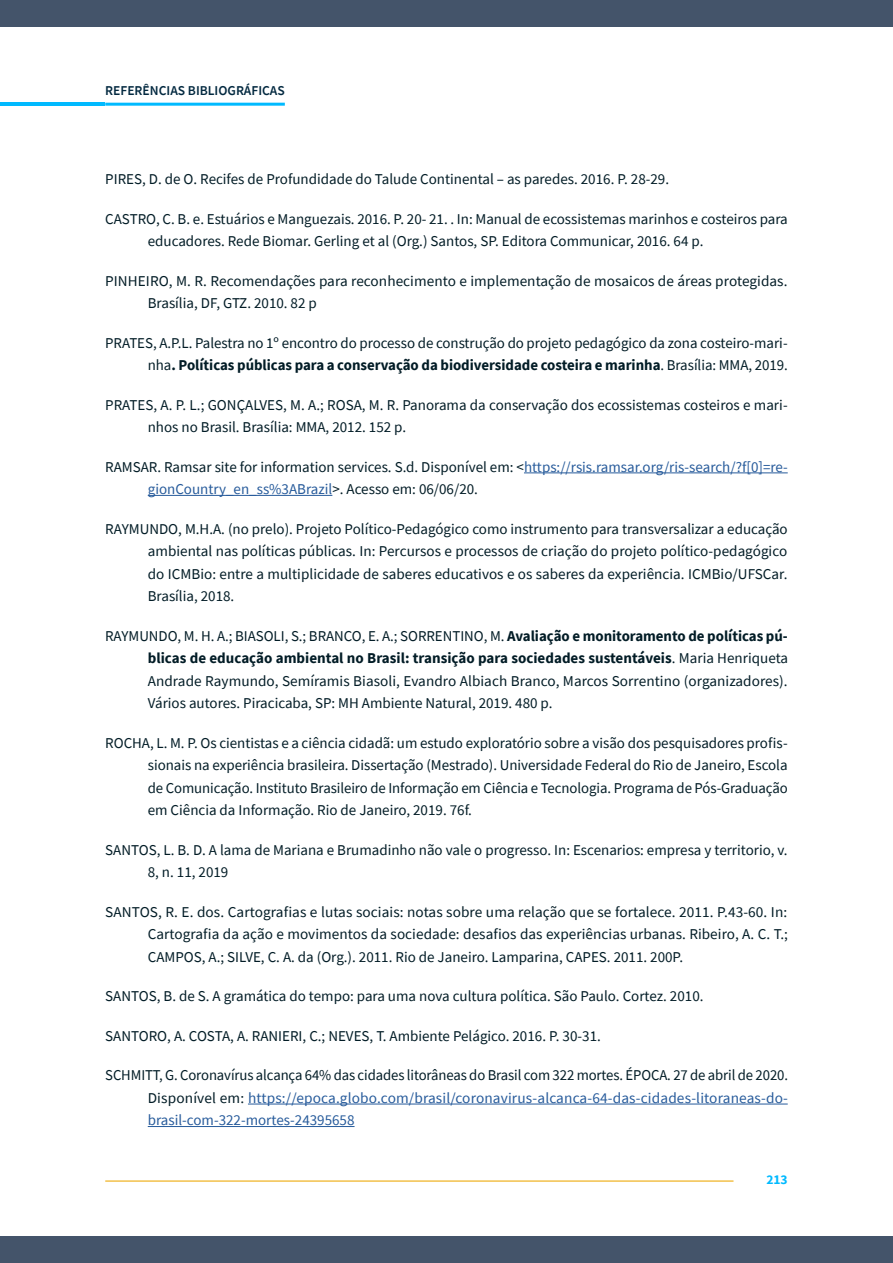
<style>
.page{position:relative;width:893px;height:1263px;background:#fff}
.page>*{position:absolute;margin:0;border:0;box-sizing:border-box;transform-origin:0 0}
.t1{font:15px/22.5px "Source Sans Pro";color:#021c26}
.t2{font:15px/22.5px "Source Sans Pro";color:#275b9b;text-align:justify}
.t3{font:600 13.5px "Source Sans Pro";color:#032940}
.t4{font:700 13.5px "Source Sans Pro";color:#00baff}
.s1{font-weight:700}
.s2{color:#275b9b}
.s3{color:#021c26}
</style>
<div class="page">
<hr style="left:105px;top:103px;width:180px;height:3px;background:#00baff">
<hr style="left:105px;top:1180px;width:628px;height:2px;background:#f2c14b">
<hr style="left:0;top:103px;width:105px;height:3px;background:#00baff">
<hr style="left:524px;top:472px;width:264px;height:1px;background:#275b9b">
<hr style="left:148px;top:495px;width:184px;height:1px;background:#275b9b">
<hr style="left:248px;top:1104px;width:540px;height:1px;background:#275b9b">
<hr style="left:148px;top:1126px;width:207px;height:1px;background:#275b9b">
<div style="left:0;top:0;width:893px;height:26px;background:#44546a"></div>
<div style="left:0;top:1237px;width:893px;height:26px;background:#44546a"></div>
<p class="t3" style="left:105px;top:82px;width:181px">REFERÊNCIAS BIBLIOGRÁFICAS</p>
<p class="t1" style="left:105px;top:168px;width:565px">PIRES, D. de O. Recifes de Profundidade do Talude Continental – as paredes. 2016. P. 28-29.</p>
<p class="t1" style="left:148px;top:207px;width:642px;text-indent:-43px">CASTRO, C. B. e. Estuários e Manguezais. 2016. P. 20- 21. . In: Manual de ecossistemas marinhos e costeiros para educadores. Rede Biomar. Gerling et al (Org.) Santos, SP. Editora Communicar, 2016. 64 p.</p>
<p class="t1" style="left:148px;top:269px;width:641px;text-indent:-43px">PINHEIRO, M. R. Recomendações para reconhecimento e implementação de mosaicos de áreas protegidas.<br>Brasília, DF, GTZ. 2010. 82 p</p>
<p class="t1" style="left:105px;top:331px;width:684px;text-align:right">PRATES, A.P.L. Palestra no 1º encontro do processo de construção do projeto pedagógico da zona costeiro-mari&shy;nha<span class="s1">. Políticas públicas para a conservação da biodiversidade costeira e marinha</span>. Brasília: MMA, 2019.</p>
<p class="t1" style="left:148px;top:393px;width:641px;text-indent:-43px">PRATES, A. P. L.; GONÇALVES, M. A.; ROSA, M. R. Panorama da conservação dos ecossistemas costeiros e mari&shy;nhos no Brasil. Brasília: MMA, 2012. 152 p.</p>
<p class="t1" style="left:148px;top:455px;width:641px;text-indent:-43px">RAMSAR. Ramsar site for information services. S.d. Disponível em: &lt;<span class="s2">https://rsis.ramsar.org/ris-search/?f[0]=re&shy;gionCountry_en_ss%3ABrazil</span>&gt;. Acesso em: 06/06/20.</p>
<p class="t1" style="left:148px;top:517px;width:641px;text-align:justify;text-indent:-43px">RAYMUNDO, M.H.A. (no prelo). Projeto Político-Pedagógico como instrumento para transversalizar a educação ambiental nas políticas públicas. In: Percursos e processos de criação do projeto político-pedagógico do ICMBio: entre a multiplicidade de saberes educativos e os saberes da experiência. ICMBio/UFSCar.<br>Brasília, 2018.</p>
<p class="t1" style="left:148px;top:624px;width:642px;text-align:justify;text-indent:-43px">RAYMUNDO, M. H. A.; BIASOLI, S.; BRANCO, E. A.; SORRENTINO, M. <span class="s1">Avaliação e monitoramento de políticas pú&shy;blicas de educação ambiental no Brasil: transição para sociedades sustentáveis</span>. Maria Henriqueta Andrade Raymundo, Semíramis Biasoli, Evandro Albiach Branco, Marcos Sorrentino (organizadores).<br>Vários autores. Piracicaba, SP: MH Ambiente Natural, 2019. 480 p.</p>
<p class="t1" style="left:148px;top:731px;width:641px;text-align:justify;text-indent:-43px">ROCHA, L. M. P. Os cientistas e a ciência cidadã: um estudo exploratório sobre a visão dos pesquisadores profis&shy;sionais na experiência brasileira. Dissertação (Mestrado). Universidade Federal do Rio de Janeiro, Escola de Comunicação. Instituto Brasileiro de Informação em Ciência e Tecnologia. Programa de Pós-Graduação em Ciência da Informação. Rio de Janeiro, 2019. 76f.</p>
<p class="t1" style="left:148px;top:838px;width:641px;text-indent:-43px">SANTOS, L. B. D. A lama de Mariana e Brumadinho não vale o progresso. In: Escenarios: empresa y territorio, v.<br>8, n. 11, 2019</p>
<p class="t1" style="left:148px;top:900px;width:642px;text-align:justify;text-indent:-43px">SANTOS, R. E. dos. Cartografias e lutas sociais: notas sobre uma relação que se fortalece. 2011. P.43-60. In:<br>Cartografia da ação e movimentos da sociedade: desafios das experiências urbanas. Ribeiro, A. C. T.; CAMPOS, A.; SILVE, C. A. da (Org.). 2011. Rio de Janeiro. Lamparina, CAPES. 2011. 200P.</p>
<p class="t1" style="left:105px;top:985px;width:600px">SANTOS, B. de S. A gramática do tempo: para uma nova cultura política. São Paulo. Cortez. 2010.</p>
<p class="t1" style="left:105px;top:1024px;width:497px">SANTORO, A. COSTA, A. RANIERI, C.; NEVES, T. Ambiente Pelágico. 2016. P. 30-31.</p>
<p class="t2" style="left:148px;top:1064px;width:642px;text-indent:-43px"><span class="s3">SCHMITT, G. Coronavírus alcança 64% das cidades litorâneas do Brasil com 322 mortes. ÉPOCA. 27 de abril de 2020.<br>Disponível em:</span> https://epoca.globo.com/brasil/coronavirus-alcanca-64-das-cidades-litoraneas-do&shy;brasil-com-322-mortes-24395658</p>
<p class="t4" style="left:766px;top:1170px;width:23px">213</p>
</div>
